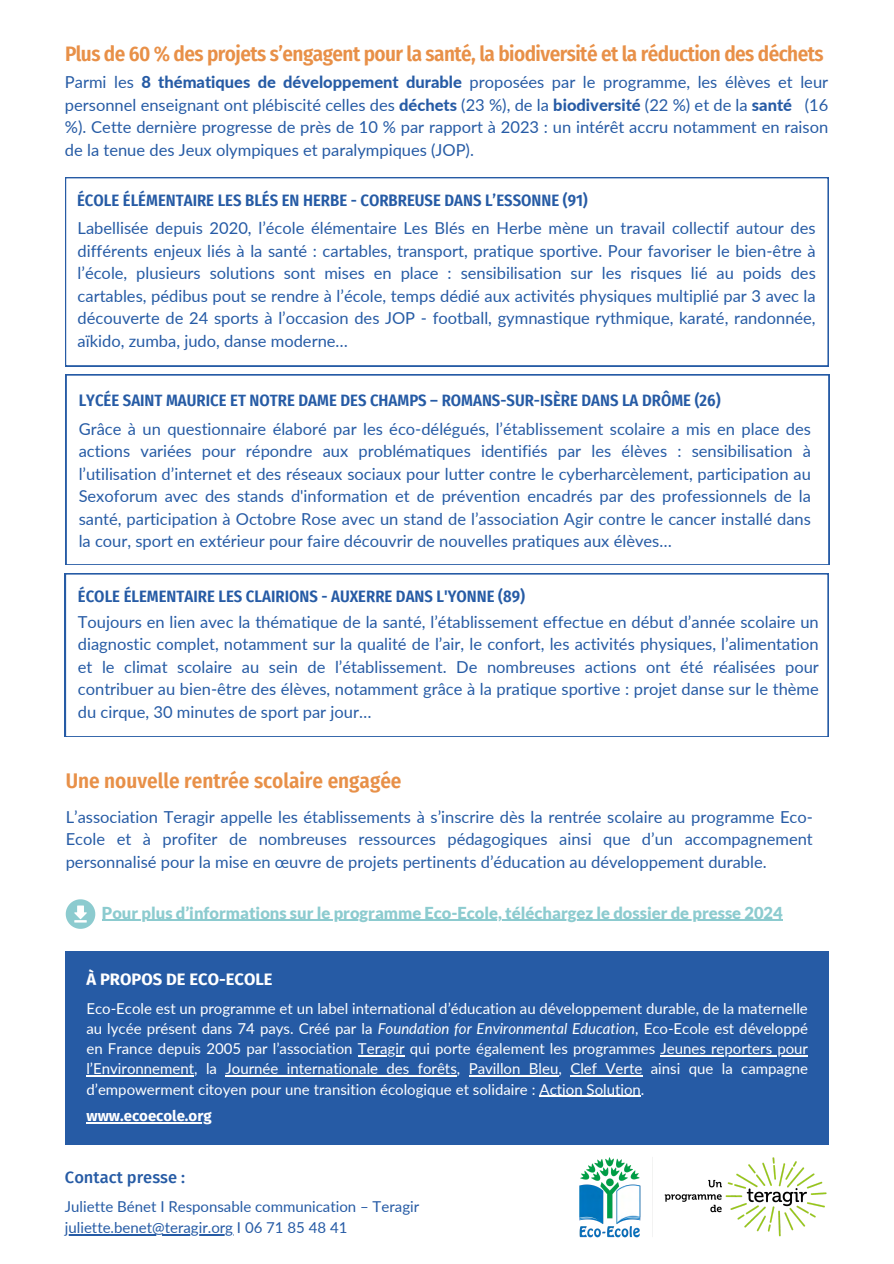
<style>
.page{position:relative;width:894px;height:1264px;background:#fff}
.page>*{position:absolute;margin:0;border:0;box-sizing:border-box;transform-origin:0 0}
.t1{font:600 21px "Fira Sans Condensed";letter-spacing:-.025em;color:#e89048}
.t2{font:600 21px "Fira Sans Condensed";color:#e89048}
.t3{font:16.5px/22.5px "Lato";color:#265ba5;text-align:justify}
.t4{font:600 16.5px "Fira Sans Condensed";color:#265ba5}
.t5{font:900 16.5px "Lato";color:#8ccbcf}
.t6{font:700 16.5px "Fira Sans";color:#fff}
.t7{font:500 16.5px "Fira Sans";color:#265ba5}
.t8{font:15px/20.2px "Lato";color:#fff;text-align:justify}
.t9{font:15px "Lato";color:#265ba5}
.t10{font:700 15px "Fira Sans";color:#fff}
.s1{font-weight:800}
.s2{font-style:italic}
</style>
<div class="page">
<svg style="left:66px;top:374px;width:762px;height:190px"></svg>
<svg style="left:65px;top:177px;width:763px;height:189px"></svg>
<svg style="left:65px;top:573px;width:763px;height:163px"></svg>
<div style="left:65px;top:951px;width:763px;height:194px;background:#265ba5"></div>
<hr style="left:358px;top:1055px;width:46px;height:1px;background:#fff">
<hr style="left:660px;top:1055px;width:148px;height:1px;background:#fff">
<hr style="left:86px;top:1075px;width:108px;height:1px;background:#fff">
<hr style="left:225px;top:1075px;width:232px;height:1px;background:#fff">
<hr style="left:468px;top:1075px;width:90px;height:1px;background:#fff">
<hr style="left:570px;top:1075px;width:72px;height:1px;background:#fff">
<hr style="left:539px;top:1095px;width:101px;height:1px;background:#fff">
<hr style="left:86px;top:1121px;width:125px;height:2px;background:#fff">
<img style="left:579px;top:1144px;width:250px;height:94px">
<svg style="left:66px;top:899px;width:29px;height:29px"></svg>
<hr style="left:102px;top:919px;width:680px;height:1px;background:#8ccbcf">
<hr style="left:65px;top:1234px;width:168px;height:1px;background:#265ba5">
<p class="t1" style="left:65px;top:42px;width:760px">Plus de 60 % des projets s’engagent pour la santé, la biodiversité et la réduction des déchets</p>
<h3 class="t3" style="left:65px;top:71px;width:764px">Parmi les <span class="s1">8 thématiques de développement durable</span> proposées par le programme, les élèves et leur personnel enseignant ont plébiscité celles des <span class="s1">déchets</span> (23 %), de la <span class="s1">biodiversité</span> (22 %) et de la <span class="s1">santé</span> (16 %). Cette dernière progresse de près de 10 % par rapport à 2023 : un intérêt accru notamment en raison de la tenue des Jeux olympiques et paralympiques (JOP).</h3>
<h2 class="t4" style="left:77px;top:191px;width:512px">ÉCOLE ÉLÉMENTAIRE LES BLÉS EN HERBE - CORBREUSE DANS L’ESSONNE (91)</h2>
<p class="t3" style="left:78px;top:216px;width:739px">Labellisée depuis 2020, l’école élémentaire Les Blés en Herbe mène un travail collectif autour des différents enjeux liés à la santé : cartables, transport, pratique sportive. Pour favoriser le bien-être à l’école, plusieurs solutions sont mises en place : sensibilisation sur les risques lié au poids des cartables, pédibus pout se rendre à l’école, temps dédié aux activités physiques multiplié par 3 avec la découverte de 24 sports à l’occasion des JOP - football, gymnastique rythmique, karaté, randonnée, aïkido, zumba, judo, danse moderne…</p>
<h1 class="t4" style="left:79px;top:390px;width:643px">LYCÉE SAINT MAURICE ET NOTRE DAME DES CHAMPS – ROMANS-SUR-ISÈRE DANS LA DRÔME (26)</h1>
<p class="t3" style="left:79px;top:417px;width:733px">Grâce à un questionnaire élaboré par les éco-délégués, l’établissement scolaire a mis en place des actions variées pour répondre aux problématiques identifiés par les élèves : sensibilisation à l’utilisation d’internet et des réseaux sociaux pour lutter contre le cyberharcèlement, participation au Sexoforum avec des stands d'information et de prévention encadrés par des professionnels de la santé, participation à Octobre Rose avec un stand de l’association Agir contre le cancer installé dans la cour, sport en extérieur pour faire découvrir de nouvelles pratiques aux élèves…</p>
<h2 class="t4" style="left:78px;top:586px;width:448px">ÉCOLE ÉLEMENTAIRE LES CLAIRIONS - AUXERRE DANS L'YONNE (89)</h2>
<p class="t3" style="left:78px;top:610px;width:742px">Toujours en lien avec la thématique de la santé, l’établissement effectue en début d’année scolaire un diagnostic complet, notamment sur la qualité de l’air, le confort, les activités physiques, l’alimentation et le climat scolaire au sein de l’établissement. De nombreuses actions ont été réalisées pour contribuer au bien-être des élèves, notamment grâce à la pratique sportive : projet danse sur le thème du cirque, 30 minutes de sport par jour…</p>
<p class="t2" style="left:66px;top:768px;width:337px">Une nouvelle rentrée scolaire engagée</p>
<p class="t3" style="left:66px;top:805px;width:748px">L’association Teragir appelle les établissements à s’inscrire dès la rentrée scolaire au programme Eco-Ecole et à profiter de nombreuses ressources pédagogiques ainsi que d’un accompagnement personnalisé pour la mise en œuvre de projets pertinents d’éducation au développement durable.</p>
<h2 class="t5" style="left:102px;top:902px;width:682px">Pour plus d’informations sur le programme Eco-Ecole, téléchargez le dossier de presse 2024</h2>
<p class="t6" style="left:86px;top:969px;width:188px">À PROPOS DE ECO-ECOLE</p>
<h2 class="t8" style="left:86px;top:997px;width:723px">Eco-Ecole est un programme et un label international d’éducation au développement durable, de la maternelle au lycée présent dans 74 pays. Créé par la <span class="s2">Foundation for Environmental Education</span>, Eco-Ecole est développé en France depuis 2005 par l’association Teragir qui porte également les programmes Jeunes reporters pour</h2>
<h1 class="t8" style="left:86px;top:1058px;width:723px">l’Environnement, la Journée internationale des forêts, Pavillon Bleu, Clef Verte ainsi que la campagne d’empowerment citoyen pour une transition écologique et solidaire : Action Solution.</h1>
<p class="t10" style="left:86px;top:1106px;width:127px">www.ecoecole.org</p>
<p class="t7" style="left:65px;top:1167px;width:122px">Contact presse :</p>
<h3 class="t9" style="left:65px;top:1196px;width:355px">Juliette Bénet I Responsable communication – Teragir</h3>
<p class="t9" style="left:65px;top:1218px;width:284px">juliette.benet@teragir.org I 06 71 85 48 41</p>
</div>
